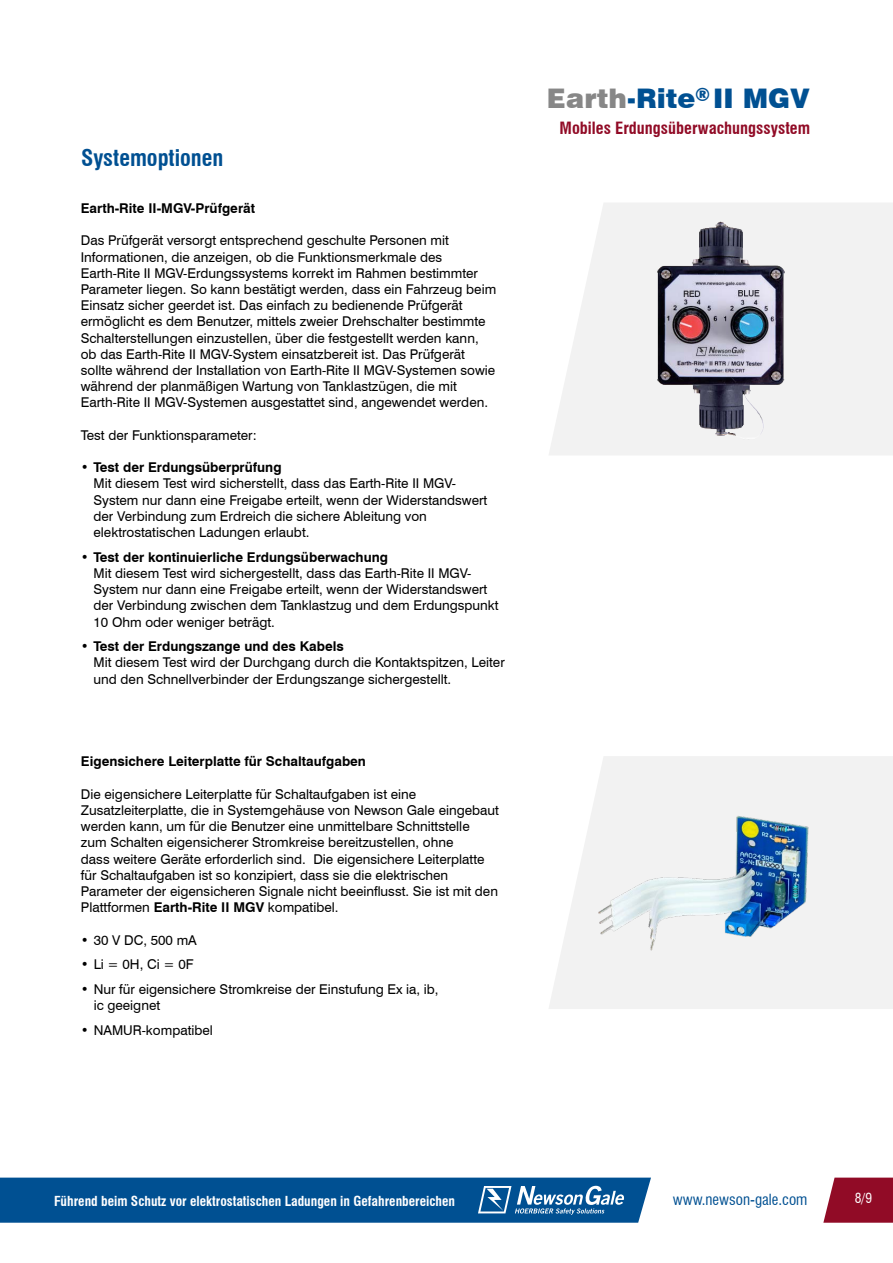
<style>
.page{position:relative;width:893px;height:1263px;background:#fff}
.page>*{position:absolute;margin:0;border:0;box-sizing:border-box;transform-origin:0 0}
.t1{font:900 27px "Swiss 721 BT";color:#005092}
.t2{font:700 condensed 22.5px "Swiss 721 BT";color:#005092}
.t3{font:900 18px "Swiss 721 BT";color:#005092}
.t4{font:700 condensed 16.5px "Swiss 721 BT";color:#910b26}
.t5{font:condensed 15px "Swiss 721 BT";color:#005092}
.t6{font:13.5px/16.2px "Swiss 721 BT";color:#000}
.t7{font:700 13.5px "Swiss 721 BT";color:#000}
.t8{font:700 condensed 13.5px "Swiss 721 BT";color:#fff}
.t9{font:condensed 13.5px "Swiss 721 BT";color:#fff}
.s1{font-weight:700}
.s2{color:#878787}
</style>
<div class="page">
<svg style="left:823px;top:1177px;width:70px;height:46px;background:#9c243c"></svg>
<svg style="left:0;top:1177px;width:651px;height:46px;background:#115b99"></svg>
<svg style="left:549px;top:203px;width:344px;height:252px;fill:#f2f2f2"></svg>
<img style="left:634px;top:203px;width:174px;height:251px">
<svg style="left:549px;top:756px;width:344px;height:253px;fill:#f2f2f2"></svg>
<img style="left:564px;top:778px;width:314px;height:209px">
<h2 class="t2" style="left:81px;top:144px;width:144px">Systemoptionen</h2>
<p class="t7" style="left:81px;top:199px;width:176px">Earth-Rite II-MGV-Prüfgerät</p>
<p class="t6" style="left:81px;top:232px;width:417px">Das Prüfgerät versorgt entsprechend geschulte Personen mit Informationen, die anzeigen, ob die Funktionsmerkmale des Earth-Rite II MGV-Erdungssystems korrekt im Rahmen bestimmter Parameter liegen. So kann bestätigt werden, dass ein Fahrzeug beim Einsatz sicher geerdet ist. Das einfach zu bedienende Prüfgerät ermöglicht es dem Benutzer, mittels zweier Drehschalter bestimmte Schalterstellungen einzustellen, über die festgestellt werden kann, ob das Earth-Rite II MGV-System einsatzbereit ist. Das Prüfgerät sollte während der Installation von Earth-Rite II MGV-Systemen sowie während der planmäßigen Wartung von Tanklastzügen, die mit Earth-Rite II MGV-Systemen ausgestattet sind, angewendet werden.</p>
<p class="t6" style="left:81px;top:426px;width:177px">Test der Funktionsparameter:</p>
<p class="t7" style="left:81px;top:458px;width:202px">• Test der Erdungsüberprüfung</p>
<p class="t6" style="left:94px;top:475px;width:395px">Mit diesem Test wird sicherstellt, dass das Earth-Rite II MGV-System nur dann eine Freigabe erteilt, wenn der Widerstandswert der Verbindung zum Erdreich die sichere Ableitung von elektrostatischen Ladungen erlaubt.</p>
<p class="t7" style="left:81px;top:548px;width:309px">• Test der kontinuierliche Erdungsüberwachung</p>
<p class="t6" style="left:94px;top:564px;width:407px">Mit diesem Test wird sichergestellt, dass das Earth-Rite II MGV-System nur dann eine Freigabe erteilt, wenn der Widerstandswert der Verbindung zwischen dem Tanklastzug und dem Erdungspunkt 10 Ohm oder weniger beträgt.</p>
<p class="t7" style="left:81px;top:637px;width:265px">• Test der Erdungszange und des Kabels</p>
<p class="t6" style="left:94px;top:654px;width:413px">Mit diesem Test wird der Durchgang durch die Kontaktspitzen, Leiter und den Schnellverbinder der Erdungszange sichergestellt.</p>
<p class="t7" style="left:81px;top:752px;width:287px">Eigensichere Leiterplatte für Schaltaufgaben</p>
<p class="t6" style="left:81px;top:785px;width:419px">Die eigensichere Leiterplatte für Schaltaufgaben ist eine Zusatzleiterplatte, die in Systemgehäuse von Newson Gale eingebaut werden kann, um für die Benutzer eine unmittelbare Schnittstelle<br>zum Schalten eigensicherer Stromkreise bereitzustellen, ohne<br>dass weitere Geräte erforderlich sind. Die eigensichere Leiterplatte für Schaltaufgaben ist so konzipiert, dass sie die elektrischen Parameter der eigensicheren Signale nicht beeinflusst. Sie ist mit den Plattformen <span class="s1">Earth-Rite II MGV</span> kompatibel.</p>
<p class="t6" style="left:81px;top:931px;width:117px">• 30 V DC, 500 mA</p>
<p class="t6" style="left:81px;top:956px;width:114px">• Li = 0H, Ci = 0F</p>
<p class="t6" style="left:94px;top:980px;width:346px;text-indent:-13px">• Nur für eigensichere Stromkreise der Einstufung Ex ia, ib, ic geeignet</p>
<p class="t6" style="left:81px;top:1021px;width:134px">• NAMUR-kompatibel</p>
<h3 class="t3" style="left:695px;top:84px;width:16px">®</h3>
<p class="t4" style="left:560px;top:118px;width:252px">Mobiles Erdungsüberwachungssystem</p>
<h1 class="t1" style="left:547px;top:82px;width:265px"><span class="s2">Earth</span>-Rite II MGV</h1>
<p class="t8" style="left:54px;top:1193px;width:403px">Führend beim Schutz vor elektrostatischen Ladungen in Gefahrenbereichen</p>
<p class="t5" style="left:673px;top:1190px;width:136px">www.newson-gale.com</p>
<p class="t9" style="left:855px;top:1190px;width:19px">8/9</p>
</div>
